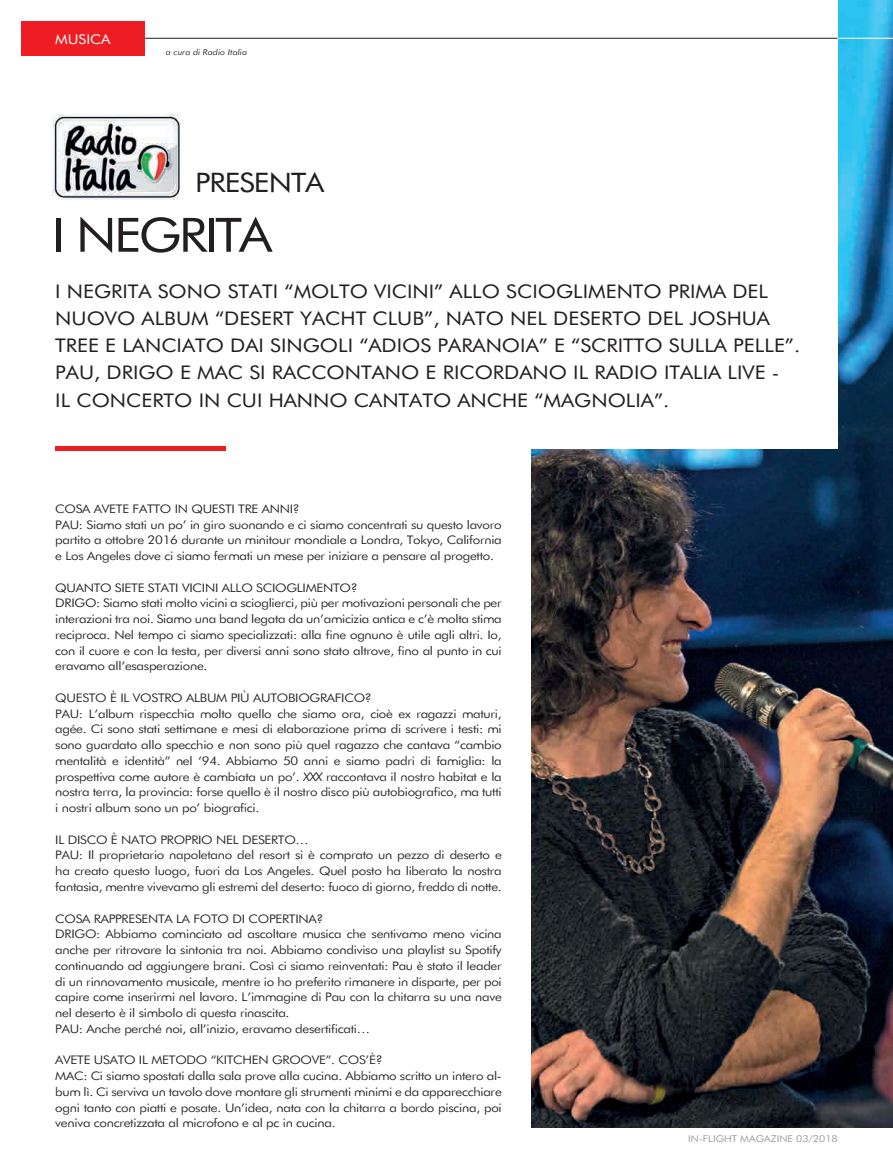
<style>
.page{position:relative;width:893px;height:1170px;background:#fff}
.page>*{position:absolute;margin:0;border:0;box-sizing:border-box;transform-origin:0 0}
.t1{font:52.5px "Neos";letter-spacing:-.05em;color:#231f20}
.t2{font:30px "Neos";letter-spacing:-.03em;color:#231f20}
.t3{font:21px/27px "Neos";color:#231f20}
.t4{font:15px "Neos";color:#fff}
.t5{font:300 13.2px/15.8px "Neos";letter-spacing:-.02em;color:#231f20}
.t6{font:300 10.5px "Neos";color:#939598}
.t7{font:italic 300 9px "Neos";color:#231f20}
.s1{font-style:italic}
</style>
<div class="page">
<img style="left:531px;top:0;width:362px;height:1127px">
<div style="left:0;top:0;width:838px;height:449px;background:#fff"></div>
<div style="left:55px;top:446px;width:170px;height:5px;background:#ee1d23"></div>
<img style="left:52px;top:115px;width:129px;height:84px">
<hr style="left:132px;top:38px;width:706px;height:1px;background:#231f20">
<hr style="left:838px;top:38px;width:55px;height:1px;background:#fff">
<div style="left:21px;top:21px;width:124px;height:34px;background:#ee1d23"></div>
<p class="t4" style="left:55px;top:31px;width:57px">MUSICA</p>
<p class="t7" style="left:166px;top:47px;width:83px">a cura di Radio Italia</p>
<h2 class="t2" style="left:195px;top:166px;width:130px">PRESENTA</h2>
<h1 class="t1" style="left:52px;top:206px;width:221px">I NEGRITA</h1>
<p class="t3" style="left:55px;top:278px;width:746px">I NEGRITA SONO STATI “MOLTO VICINI” ALLO SCIOGLIMENTO PRIMA DEL NUOVO ALBUM “DESERT YACHT CLUB”, NATO NEL DESERTO DEL JOSHUA TREE E LANCIATO DAI SINGOLI “ADIOS PARANOIA” E “SCRITTO SULLA PELLE”.<br>PAU, DRIGO E MAC SI RACCONTANO E RICORDANO IL RADIO ITALIA LIVE -<br>IL CONCERTO IN CUI HANNO CANTATO ANCHE “MAGNOLIA”.</p>
<p class="t5" style="left:55px;top:500px;width:448px">COSA AVETE FATTO IN QUESTI TRE ANNI?<br>PAU: Siamo stati un po’ in giro suonando e ci siamo concentrati su questo lavoro partito a ottobre 2016 durante un minitour mondiale a Londra, Tokyo, California e Los Angeles dove ci siamo fermati un mese per iniziare a pensare al progetto.</p>
<p class="t5" style="left:55px;top:579px;width:448px">QUANTO SIETE STATI VICINI ALLO SCIOGLIMENTO?<br>DRIGO: Siamo stati molto vicini a scioglierci, più per motivazioni personali che per interazioni tra noi. Siamo una band legata da un’amicizia antica e c’è molta stima reciproca. Nel tempo ci siamo specializzati: alla fine ognuno è utile agli altri. Io, con il cuore e con la testa, per diversi anni sono stato altrove, fino al punto in cui eravamo all’esasperazione.</p>
<p class="t5" style="left:55px;top:689px;width:448px">QUESTO È IL VOSTRO ALBUM PIÙ AUTOBIOGRAFICO?<br>PAU: L’album rispecchia molto quello che siamo ora, cioè ex ragazzi maturi, agée. Ci sono stati settimane e mesi di elaborazione prima di scrivere i testi: mi sono guardato allo specchio e non sono più quel ragazzo che cantava “cambio mentalità e identità” nel ‘94. Abbiamo 50 anni e siamo padri di famiglia: la prospettiva come autore è cambiata un po’. <span class="s1">XXX</span> raccontava il nostro habitat e la nostra terra, la provincia: forse quello è il nostro disco più autobiografico, ma tutti i nostri album sono un po’ biografici.</p>
<p class="t5" style="left:55px;top:831px;width:448px">IL DISCO È NATO PROPRIO NEL DESERTO…<br>PAU: Il proprietario napoletano del resort si è comprato un pezzo di deserto e ha creato questo luogo, fuori da Los Angeles. Quel posto ha liberato la nostra fantasia, mentre vivevamo gli estremi del deserto: fuoco di giorno, freddo di notte.</p>
<p class="t5" style="left:55px;top:910px;width:448px">COSA RAPPRESENTA LA FOTO DI COPERTINA?<br>DRIGO: Abbiamo cominciato ad ascoltare musica che sentivamo meno vicina anche per ritrovare la sintonia tra noi. Abbiamo condiviso una playlist su Spotify continuando ad aggiungere brani. Così ci siamo reinventati: Pau è stato il leader di un rinnovamento musicale, mentre io ho preferito rimanere in disparte, per poi capire come inserirmi nel lavoro. L’immagine di Pau con la chitarra su una nave nel deserto è il simbolo di questa rinascita.<br>PAU: Anche perché noi, all’inizio, eravamo desertificati…</p>
<p class="t5" style="left:55px;top:1051px;width:448px">AVETE USATO IL METODO “KITCHEN GROOVE”. COS’È?<br>MAC: Ci siamo spostati dalla sala prove alla cucina. Abbiamo scritto un intero al&shy;bum lì. Ci serviva un tavolo dove montare gli strumenti minimi e da apparecchiare ogni tanto con piatti e posate. Un’idea, nata con la chitarra a bordo piscina, poi veniva concretizzata al microfono e al pc in cucina.</p>
<p class="t6" style="left:688px;top:1132px;width:151px">IN-FLIGHT MAGAZINE 03/2018</p>
</div>
